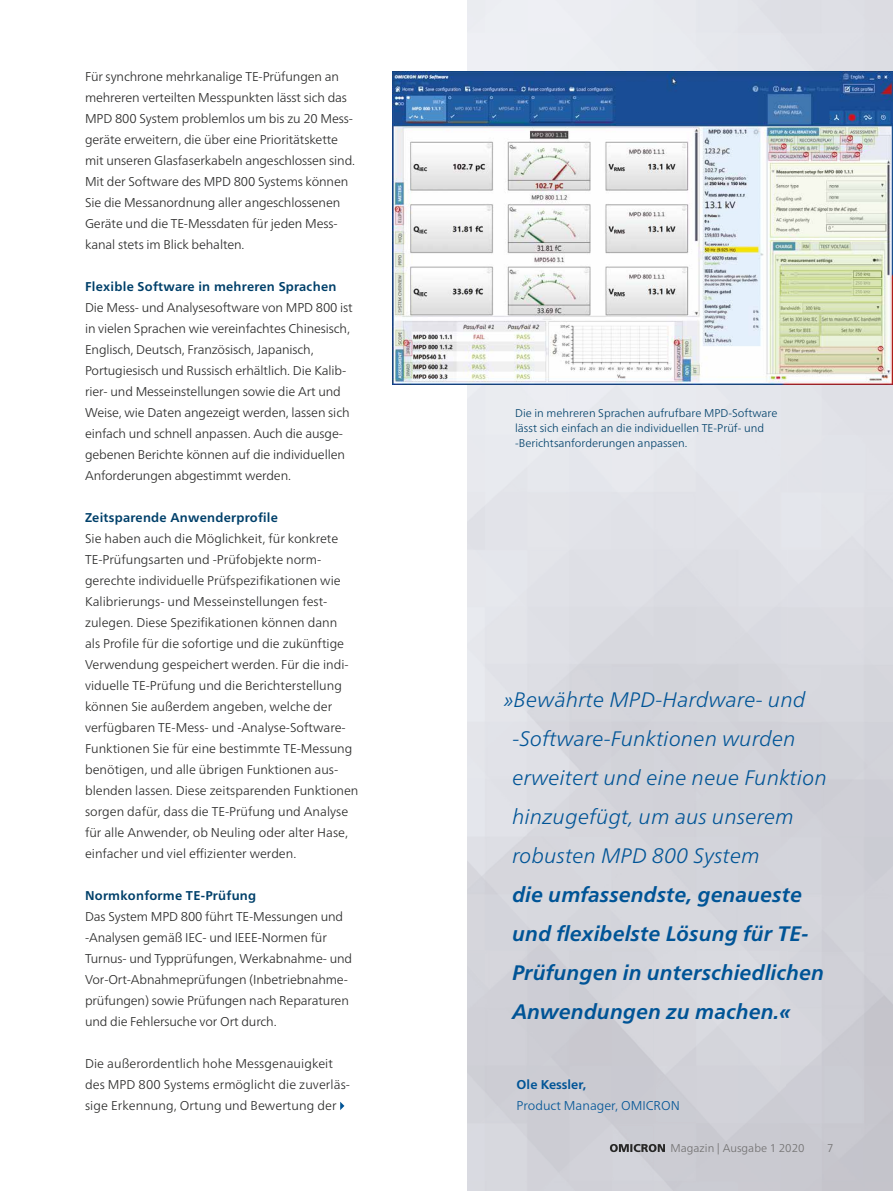
<style>
.page{position:relative;width:893px;height:1191px;background:#fff}
.page>*{position:absolute;margin:0;border:0;box-sizing:border-box;transform-origin:0 0}
.t1{font:italic 300 21px/39px "Frutiger Neue LTW1 G";letter-spacing:.01em;color:#005496}
.t2{font:italic 700 21px/39px "Frutiger Neue LTW1 G";letter-spacing:.01em;color:#005496}
.t3{font:300 12.75px/21px "Frutiger Neue LTW1 G";letter-spacing:-.01em;color:#282827}
.t4{font:700 12.75px "Frutiger Neue LTW1 G";letter-spacing:.02em;color:#00406a}
.t5{font:300 12.75px "Frutiger Neue LTW1 G";color:#005496}
.t6{font:700 12.75px "Frutiger Neue LTW1 G";color:#005496}
.t7{font:300 11.25px/15px "Frutiger Neue LTW1 G";color:#00406a}
.t8{font:300 11.25px "Frutiger Neue LTW1 G";color:#706f6f}
</style>
<div class="page">
<img style="left:468px;top:0;width:425px;height:1191px">
<svg style="left:610px;top:1144px;width:55px;height:8px"></svg>
<img style="left:392px;top:71px;width:501px;height:313px">
<svg style="left:340px;top:1101px;width:4px;height:9px"></svg>
<p class="t3" style="left:85px;top:65px;width:272px">Für synchrone mehrkanalige TE-Prüfungen an mehreren verteilten Messpunkten lässt sich das MPD 800 System problemlos um bis zu 20 Mess&shy;geräte erweitern, die über eine Prioritätskette mit unseren Glasfaserkabeln angeschlossen sind.<br>Mit der Software des MPD 800 Systems können Sie die Messanordnung aller angeschlossenen Geräte und die TE-Messdaten für jeden Mess&shy;kanal stets im Blick behalten.</p>
<p class="t4" style="left:85px;top:279px;width:253px">Flexible software in mehreren sprachen</p>
<p class="t3" style="left:85px;top:296px;width:269px">Die Mess- und Analysesoftware von MPD 800 ist in vielen Sprachen wie vereinfachtes Chinesisch, Englisch, Deutsch, Französisch, Japanisch, Portugiesisch und Russisch erhältlich. Die Kalib&shy;rier- und Messeinstellungen sowie die Art und Weise, wie Daten angezeigt werden, lassen sich einfach und schnell anpassen. Auch die ausge&shy;gebenen Berichte können auf die individuellen Anforderungen abgestimmt werden.</p>
<p class="t4" style="left:85px;top:510px;width:194px">Zeitsparende Anwenderprofile</p>
<p class="t3" style="left:85px;top:527px;width:275px">Sie haben auch die Möglichkeit, für konkrete TE-Prüfungsarten und -Prüfobjekte norm&shy;gerechte individuelle Prüfspezifikationen wie Kalibrierungs- und Messeinstellungen fest&shy;zulegen. Diese Spezifikationen können dann<br>als Profile für die sofortige und die zukünftige Verwendung gespeichert werden. Für die indi&shy;viduelle TE-Prüfung und die Berichterstellung können Sie außerdem angeben, welche der verfügbaren TE-Mess- und -Analyse-Software-Funktionen Sie für eine bestimmte TE-Messung benötigen, und alle übrigen Funktionen aus&shy;blenden lassen. Diese zeitsparenden Funktionen sorgen dafür, dass die TE-Prüfung und Analyse für alle Anwender, ob Neuling oder alter Hase, einfacher und viel effizienter werden.</p>
<p class="t4" style="left:85px;top:888px;width:173px">normkonforme Te-Prüfung</p>
<p class="t3" style="left:85px;top:905px;width:269px">Das System MPD 800 führt TE-Messungen und -Analysen gemäß IEC- und IEEE-Normen für Turnus- und Typprüfungen, Werkabnahme- und Vor-Ort-Abnahmeprüfungen (Inbetriebnahme&shy;prüfungen) sowie Prüfungen nach Reparaturen und die Fehlersuche vor Ort durch.</p>
<p class="t3" style="left:85px;top:1052px;width:266px">Die außerordentlich hohe Messgenauigkeit des MPD 800 Systems ermöglicht die zuverläs&shy;sige Erkennung, Ortung und Bewertung der</p>
<p class="t7" style="left:515px;top:405px;width:264px">Die in mehreren Sprachen aufrufbare MPD-Software lässt sich einfach an die individuellen TE-Prüf- und</p>
<p class="t7" style="left:515px;top:435px;width:174px">- Berichtsanforderungen anpassen.</p>
<h1 class="t1" style="left:512px;top:679px;width:316px;text-indent:-9px">»Bewährte MPD-Hardware- und -Software-Funktionen wurden erweitert und eine neue Funktion hinzugefügt, um aus unserem robusten MPD 800 System</h1>
<h1 class="t2" style="left:512px;top:875px;width:313px">die umfassendste, genaueste und flexibelste Lösung für TE-<br>Prüfungen in unterschiedlichen<br>Anwendungen zu machen.«</h1>
<p class="t6" style="left:517px;top:1077px;width:71px">Ole Kessler,</p>
<p class="t5" style="left:517px;top:1097px;width:165px">Product Manager, OMICRON</p>
<p class="t8" style="left:671px;top:1141px;width:136px">Magazin | Ausgabe 1 2020</p>
<p class="t8" style="left:827px;top:1141px;width:8px">7</p>
</div>
